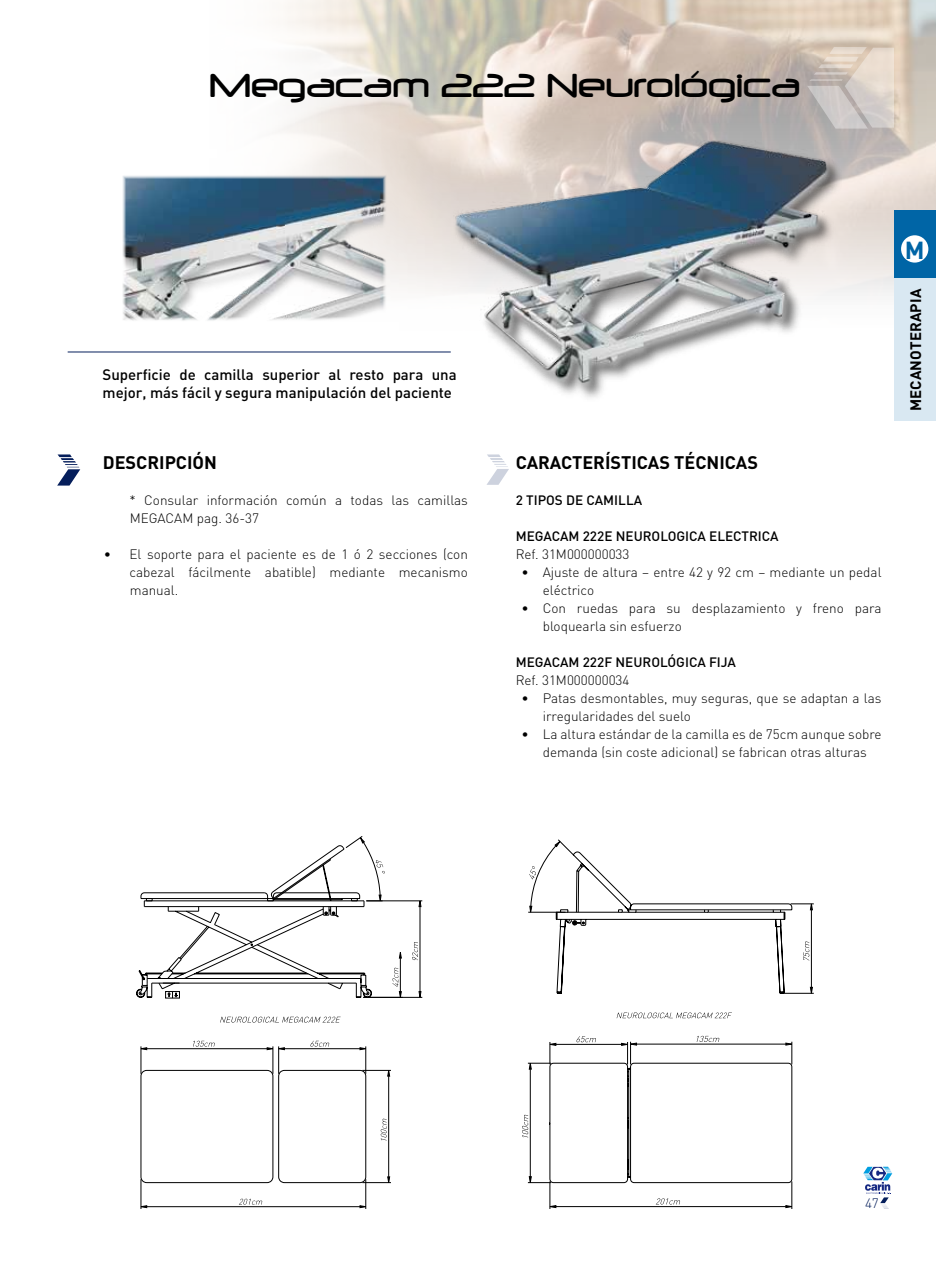
<style>
.page{position:relative;width:936px;height:1263px;background:#fff}
.page>*{position:absolute;margin:0;border:0;box-sizing:border-box;transform-origin:0 0}
.t1{font:39.15px "Neuropol";color:#000}
.t2{font:700 24.3px "DIN";color:#0065a6}
.t3{font:700 18px "DIN";color:#000}
.t4{font:500 15px/18px "DIN";color:#000}
.t5{font:700 15px "DIN";letter-spacing:.01em;color:#000}
.t6{font:300 13.5px/18px "DIN";color:#000}
.t7{font:500 13.5px "DIN";color:#000}
.t8{font:300 13.5px "DIN";color:#051e5b}
</style>
<div class="page">
<img style="left:67px;top:0;width:868px;height:353px">
<div style="left:893px;top:210px;width:42px;height:69px;background:#0065a6"></div>
<div style="left:893px;top:279px;width:42px;height:142px;background:#d9e8f2"></div>
<div style="left:901px;top:235px;width:27px;height:28px;background:#fff;border-radius:50%"></div>
<svg style="left:863px;top:1167px;width:29px;height:42px"></svg>
<img style="left:122px;top:175px;width:265px;height:146px">
<svg style="left:140px;top:904px;width:390px;height:279px"></svg>
<hr style="left:366px;top:900px;width:56px;height:1px;background:#000">
<hr style="left:363px;top:997px;width:59px;height:1px;background:#000">
<hr style="left:419px;top:906px;width:1px;height:85px;background:#000">
<svg style="left:418px;top:900px;width:3px;height:7px"></svg>
<svg style="left:418px;top:991px;width:3px;height:10px"></svg>
<svg style="left:412px;top:942px;width:6px;height:18px"></svg>
<hr style="left:400px;top:958px;width:1px;height:33px;background:#000">
<svg style="left:398px;top:949px;width:4px;height:10px"></svg>
<svg style="left:392px;top:968px;width:10px;height:33px"></svg>
<hr style="left:284px;top:1048px;width:76px;height:1px;background:#000">
<svg style="left:310px;top:1041px;width:19px;height:6px"></svg>
<hr style="left:147px;top:1048px;width:120px;height:1px;background:#000">
<svg style="left:266px;top:1046px;width:19px;height:28px"></svg>
<svg style="left:140px;top:1046px;width:7px;height:28px"></svg>
<svg style="left:193px;top:1041px;width:22px;height:6px"></svg>
<hr style="left:388px;top:1076px;width:1px;height:101px;background:#000">
<svg style="left:359px;top:1046px;width:32px;height:31px"></svg>
<svg style="left:362px;top:1176px;width:29px;height:10px"></svg>
<svg style="left:380px;top:1119px;width:6px;height:21px"></svg>
<hr style="left:141px;top:1179px;width:1px;height:30px;background:#000">
<hr style="left:365px;top:1179px;width:1px;height:30px;background:#000">
<hr style="left:147px;top:1206px;width:213px;height:1px;background:#000">
<svg style="left:140px;top:1205px;width:7px;height:3px"></svg>
<svg style="left:359px;top:1205px;width:8px;height:3px"></svg>
<svg style="left:239px;top:1199px;width:23px;height:6px"></svg>
<svg style="left:139px;top:836px;width:246px;height:163px"></svg>
<div style="left:449px;top:838px;width:357px;height:205px;background:#fff"></div>
<svg style="left:549px;top:1018px;width:243px;height:165px"></svg>
<svg style="left:528px;top:839px;width:286px;height:155px"></svg>
<hr style="left:636px;top:1044px;width:149px;height:1px;background:#000">
<svg style="left:785px;top:1042px;width:8px;height:22px"></svg>
<svg style="left:696px;top:1036px;width:23px;height:6px"></svg>
<hr style="left:556px;top:1044px;width:65px;height:1px;background:#000">
<svg style="left:621px;top:1042px;width:16px;height:22px"></svg>
<svg style="left:576px;top:1036px;width:20px;height:6px"></svg>
<hr style="left:530px;top:1069px;width:1px;height:108px;background:#000">
<svg style="left:528px;top:1042px;width:28px;height:28px"></svg>
<svg style="left:522px;top:1115px;width:6px;height:22px"></svg>
<hr style="left:556px;top:1206px;width:229px;height:1px;background:#000">
<svg style="left:528px;top:1176px;width:28px;height:33px"></svg>
<svg style="left:785px;top:1181px;width:8px;height:28px"></svg>
<svg style="left:656px;top:1198px;width:24px;height:6px"></svg>
<svg style="left:807px;top:47px;width:86px;height:82px;background:#d2c8c1"></svg>
<svg style="left:57px;top:454px;width:23px;height:32px"></svg>
<svg style="left:487px;top:454px;width:22px;height:31px"></svg>
<hr style="left:68px;top:352px;width:382px;height:1px;background:#051e5b">
<img style="left:436px;top:123px;width:412px;height:275px">
<svg style="left:220px;top:1017px;width:120px;height:6px"></svg>
<svg style="left:616px;top:1012px;width:116px;height:6px"></svg>
<h1 class="t1" style="left:209px;top:65px;width:593px">Megacam 222 Neurológica</h1>
<p class="t4" style="left:102px;top:365px;width:356px">Superficie de camilla superior al resto para una mejor, más fácil y segura manipulación del paciente</p>
<h3 class="t3" style="left:103px;top:451px;width:116px">DESCRIPCIÓN</h3>
<p class="t6" style="left:129px;top:491px;width:340px">* Consular información común a todas las camillas<br>MEGACAM pag. 36-37</p>
<p class="t6" style="left:130px;top:545px;width:340px;text-align:justify;text-indent:-26px">• El soporte para el paciente es de 1 ó 2 secciones (con cabezal fácilmente abatible) mediante mecanismo manual.</p>
<h3 class="t3" style="left:515px;top:451px;width:244px">CARACTERÍSTICAS TÉCNICAS</h3>
<p class="t7" style="left:515px;top:492px;width:128px">2 TIPOS DE CAMILLA</p>
<p class="t7" style="left:515px;top:528px;width:264px">MEGACAM 222E NEUROLOGICA ELECTRICA</p>
<p class="t6" style="left:515px;top:545px;width:115px">Ref. 31M000000033</p>
<p class="t6" style="left:542px;top:563px;width:340px;text-indent:-21px">• Ajuste de altura – entre 42 y 92 cm – mediante un pedal eléctrico</p>
<p class="t6" style="left:542px;top:599px;width:340px;text-indent:-21px">• Con ruedas para su desplazamiento y freno para bloquearla sin esfuerzo</p>
<p class="t7" style="left:515px;top:654px;width:222px">MEGACAM 222F NEUROLÓGICA FIJA</p>
<p class="t6" style="left:515px;top:671px;width:115px">Ref. 31M000000034</p>
<p class="t6" style="left:542px;top:689px;width:340px;text-indent:-21px">• Patas desmontables, muy seguras, que se adaptan a las irregularidades del suelo</p>
<p class="t6" style="left:521px;top:725px;width:361px;text-align:center">• La altura estándar de la camilla es de 75cm aunque sobre demanda (sin coste adicional) se fabrican otras alturas</p>
<h2 class="t2" style="left:904px;top:234px;width:21px">M</h2>
<p class="t5" style="left:905px;top:411px;width:124px;rotate:-90deg">MECANOTERAPIA</p>
<p class="t8" style="left:864px;top:1194px;width:15px">47</p>
</div>
